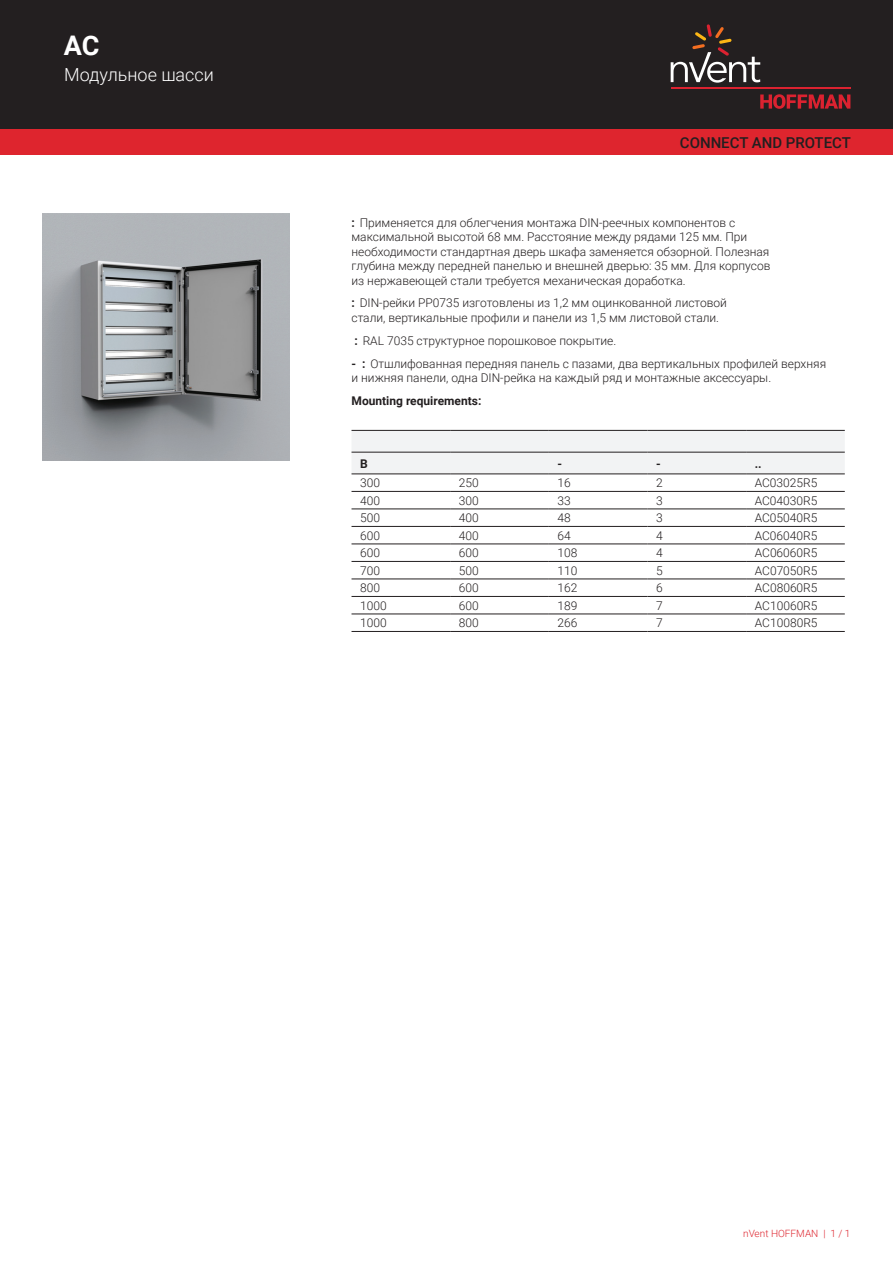
<style>
.page{position:relative;width:893px;height:1263px;background:#fff}
.page>*{position:absolute;margin:0;border:0;box-sizing:border-box;transform-origin:0 0}
.t1{font:700 27px "Roboto";color:#fff}
.t2{font:300 18px "Roboto";color:#fff}
.t3{font:500 15px "Roboto";color:#231f20}
.t4{font:300 12px/14.4px "Roboto";color:#231f20}
.t5{font:700 12px "Roboto";color:#231f20}
.t6{font:300 10.05px "Roboto";color:#de252e}
.s1{font-weight:700}
</style>
<div class="page">
<div style="left:0;top:0;width:893px;height:129px;background:#231f20"></div>
<svg style="left:760px;top:94px;width:90px;height:15px"></svg>
<hr style="left:671px;top:88px;width:179px;height:1px;background:#db2230">
<svg style="left:671px;top:24px;width:89px;height:59px"></svg>
<div style="left:0;top:129px;width:893px;height:26px;background:#de252e"></div>
<div style="left:351px;top:431px;width:494px;height:43px;background:#f2f3f4"></div>
<hr style="left:351px;top:430px;width:99px;height:1px;background:#231f20">
<hr style="left:450px;top:430px;width:99px;height:1px;background:#231f20">
<hr style="left:549px;top:430px;width:98px;height:1px;background:#231f20">
<hr style="left:647px;top:430px;width:99px;height:1px;background:#231f20">
<hr style="left:746px;top:430px;width:99px;height:1px;background:#231f20">
<hr style="left:351px;top:491px;width:99px;height:1px;background:#231f20">
<hr style="left:450px;top:491px;width:99px;height:1px;background:#231f20">
<hr style="left:549px;top:491px;width:98px;height:1px;background:#231f20">
<hr style="left:647px;top:491px;width:99px;height:1px;background:#231f20">
<hr style="left:746px;top:491px;width:99px;height:1px;background:#231f20">
<hr style="left:351px;top:509px;width:99px;height:1px;background:#231f20">
<hr style="left:450px;top:509px;width:99px;height:1px;background:#231f20">
<hr style="left:549px;top:509px;width:98px;height:1px;background:#231f20">
<hr style="left:647px;top:509px;width:99px;height:1px;background:#231f20">
<hr style="left:746px;top:509px;width:99px;height:1px;background:#231f20">
<hr style="left:351px;top:526px;width:99px;height:1px;background:#231f20">
<hr style="left:450px;top:526px;width:99px;height:1px;background:#231f20">
<hr style="left:549px;top:526px;width:98px;height:1px;background:#231f20">
<hr style="left:647px;top:526px;width:99px;height:1px;background:#231f20">
<hr style="left:746px;top:526px;width:99px;height:1px;background:#231f20">
<hr style="left:351px;top:544px;width:99px;height:1px;background:#231f20">
<hr style="left:450px;top:544px;width:99px;height:1px;background:#231f20">
<hr style="left:549px;top:544px;width:98px;height:1px;background:#231f20">
<hr style="left:647px;top:544px;width:99px;height:1px;background:#231f20">
<hr style="left:746px;top:544px;width:99px;height:1px;background:#231f20">
<hr style="left:351px;top:561px;width:99px;height:1px;background:#231f20">
<hr style="left:450px;top:561px;width:99px;height:1px;background:#231f20">
<hr style="left:549px;top:561px;width:98px;height:1px;background:#231f20">
<hr style="left:647px;top:561px;width:99px;height:1px;background:#231f20">
<hr style="left:746px;top:561px;width:99px;height:1px;background:#231f20">
<hr style="left:351px;top:579px;width:99px;height:1px;background:#231f20">
<hr style="left:450px;top:579px;width:99px;height:1px;background:#231f20">
<hr style="left:549px;top:579px;width:98px;height:1px;background:#231f20">
<hr style="left:647px;top:579px;width:99px;height:1px;background:#231f20">
<hr style="left:746px;top:579px;width:99px;height:1px;background:#231f20">
<hr style="left:351px;top:596px;width:99px;height:1px;background:#231f20">
<hr style="left:450px;top:596px;width:99px;height:1px;background:#231f20">
<hr style="left:549px;top:596px;width:98px;height:1px;background:#231f20">
<hr style="left:647px;top:596px;width:99px;height:1px;background:#231f20">
<hr style="left:746px;top:596px;width:99px;height:1px;background:#231f20">
<hr style="left:351px;top:614px;width:99px;height:1px;background:#231f20">
<hr style="left:450px;top:614px;width:99px;height:1px;background:#231f20">
<hr style="left:549px;top:614px;width:98px;height:1px;background:#231f20">
<hr style="left:647px;top:614px;width:99px;height:1px;background:#231f20">
<hr style="left:746px;top:614px;width:99px;height:1px;background:#231f20">
<hr style="left:351px;top:631px;width:99px;height:1px;background:#231f20">
<hr style="left:450px;top:631px;width:99px;height:1px;background:#231f20">
<hr style="left:549px;top:631px;width:98px;height:1px;background:#231f20">
<hr style="left:647px;top:631px;width:99px;height:1px;background:#231f20">
<hr style="left:746px;top:631px;width:99px;height:1px;background:#231f20">
<hr style="left:351px;top:452px;width:99px;height:1px;background:#231f20">
<hr style="left:450px;top:452px;width:99px;height:1px;background:#231f20">
<hr style="left:549px;top:452px;width:98px;height:1px;background:#231f20">
<hr style="left:647px;top:452px;width:99px;height:1px;background:#231f20">
<hr style="left:746px;top:452px;width:99px;height:1px;background:#231f20">
<hr style="left:351px;top:474px;width:99px;height:1px;background:#231f20">
<hr style="left:450px;top:474px;width:99px;height:1px;background:#231f20">
<hr style="left:549px;top:474px;width:98px;height:1px;background:#231f20">
<hr style="left:647px;top:474px;width:99px;height:1px;background:#231f20">
<hr style="left:746px;top:474px;width:99px;height:1px;background:#231f20">
<img style="left:43px;top:213px;width:246px;height:247px">
<h1 class="t1" style="left:64px;top:27px;width:37px">AC</h1>
<h2 class="t2" style="left:64px;top:62px;width:151px">Модульное шасси</h2>
<p class="t3" style="left:680px;top:132px;width:173px">CONNECT AND PROTECT</p>
<p class="t4" style="left:351px;top:215px;width:420px"><span class="s1">:</span> Применяется для облегчения монтажа DIN-реечных компонентов с максимальной высотой 68 мм. Расстояние между рядами 125 мм. При необходимости стандартная дверь шкафа заменяется обзорной. Полезная глубина между передней панелью и внешней дверью: 35 мм. Для корпусов из нержавеющей стали требуется механическая доработка.</p>
<p class="t4" style="left:351px;top:296px;width:377px"><span class="s1">:</span> DIN-рейки PP0735 изготовлены из 1,2 мм оцинкованной листовой стали, вертикальные профили и панели из 1,5 мм листовой стали.</p>
<p class="t4" style="left:354px;top:333px;width:263px"><span class="s1">:</span> RAL 7035 структурное порошковое покрытие.</p>
<p class="t4" style="left:351px;top:356px;width:476px"><span class="s1">- :</span> Отшлифованная передняя панель с пазами, два вертикальных профилей верхняя и нижняя панели, одна DIN-рейка на каждый ряд и монтажные аксессуары.</p>
<p class="t5" style="left:351px;top:392px;width:131px">Mounting requirements:</p>
<p class="t5" style="left:360px;top:455px;width:9px">B</p>
<p class="t5" style="left:557px;top:455px;width:6px">-</p>
<p class="t5" style="left:656px;top:455px;width:6px">-</p>
<p class="t5" style="left:755px;top:455px;width:8px">..</p>
<p class="t4" style="left:360px;top:475px;width:21px">300</p>
<p class="t4" style="left:459px;top:475px;width:21px">250</p>
<p class="t4" style="left:557px;top:475px;width:15px">16</p>
<p class="t4" style="left:656px;top:475px;width:8px">2</p>
<p class="t4" style="left:755px;top:475px;width:64px">AC03025R5</p>
<p class="t4" style="left:360px;top:493px;width:21px">400</p>
<p class="t4" style="left:459px;top:493px;width:21px">300</p>
<p class="t4" style="left:557px;top:493px;width:15px">33</p>
<p class="t4" style="left:656px;top:493px;width:8px">3</p>
<p class="t4" style="left:755px;top:493px;width:64px">AC04030R5</p>
<p class="t4" style="left:360px;top:510px;width:21px">500</p>
<p class="t4" style="left:459px;top:510px;width:21px">400</p>
<p class="t4" style="left:557px;top:510px;width:15px">48</p>
<p class="t4" style="left:656px;top:510px;width:8px">3</p>
<p class="t4" style="left:755px;top:510px;width:64px">AC05040R5</p>
<p class="t4" style="left:360px;top:528px;width:21px">600</p>
<p class="t4" style="left:459px;top:528px;width:21px">400</p>
<p class="t4" style="left:557px;top:528px;width:15px">64</p>
<p class="t4" style="left:656px;top:528px;width:8px">4</p>
<p class="t4" style="left:755px;top:528px;width:64px">AC06040R5</p>
<p class="t4" style="left:360px;top:545px;width:21px">600</p>
<p class="t4" style="left:459px;top:545px;width:21px">600</p>
<p class="t4" style="left:557px;top:545px;width:21px">108</p>
<p class="t4" style="left:656px;top:545px;width:8px">4</p>
<p class="t4" style="left:755px;top:545px;width:64px">AC06060R5</p>
<p class="t4" style="left:360px;top:563px;width:21px">700</p>
<p class="t4" style="left:459px;top:563px;width:21px">500</p>
<p class="t4" style="left:557px;top:563px;width:21px">110</p>
<p class="t4" style="left:656px;top:563px;width:8px">5</p>
<p class="t4" style="left:755px;top:563px;width:64px">AC07050R5</p>
<p class="t4" style="left:360px;top:580px;width:21px">800</p>
<p class="t4" style="left:459px;top:580px;width:21px">600</p>
<p class="t4" style="left:557px;top:580px;width:21px">162</p>
<p class="t4" style="left:656px;top:580px;width:8px">6</p>
<p class="t4" style="left:755px;top:580px;width:64px">AC08060R5</p>
<p class="t4" style="left:360px;top:598px;width:28px">1000</p>
<p class="t4" style="left:459px;top:598px;width:21px">600</p>
<p class="t4" style="left:557px;top:598px;width:21px">189</p>
<p class="t4" style="left:656px;top:598px;width:8px">7</p>
<p class="t4" style="left:755px;top:598px;width:64px">AC10060R5</p>
<p class="t4" style="left:360px;top:615px;width:28px">1000</p>
<p class="t4" style="left:459px;top:615px;width:21px">800</p>
<p class="t4" style="left:558px;top:615px;width:21px">266</p>
<p class="t4" style="left:656px;top:615px;width:8px">7</p>
<p class="t4" style="left:755px;top:615px;width:64px">AC10080R5</p>
<p class="t6" style="left:743px;top:1226px;width:109px">nVent HOFFMAN | 1 / 1</p>
</div>
